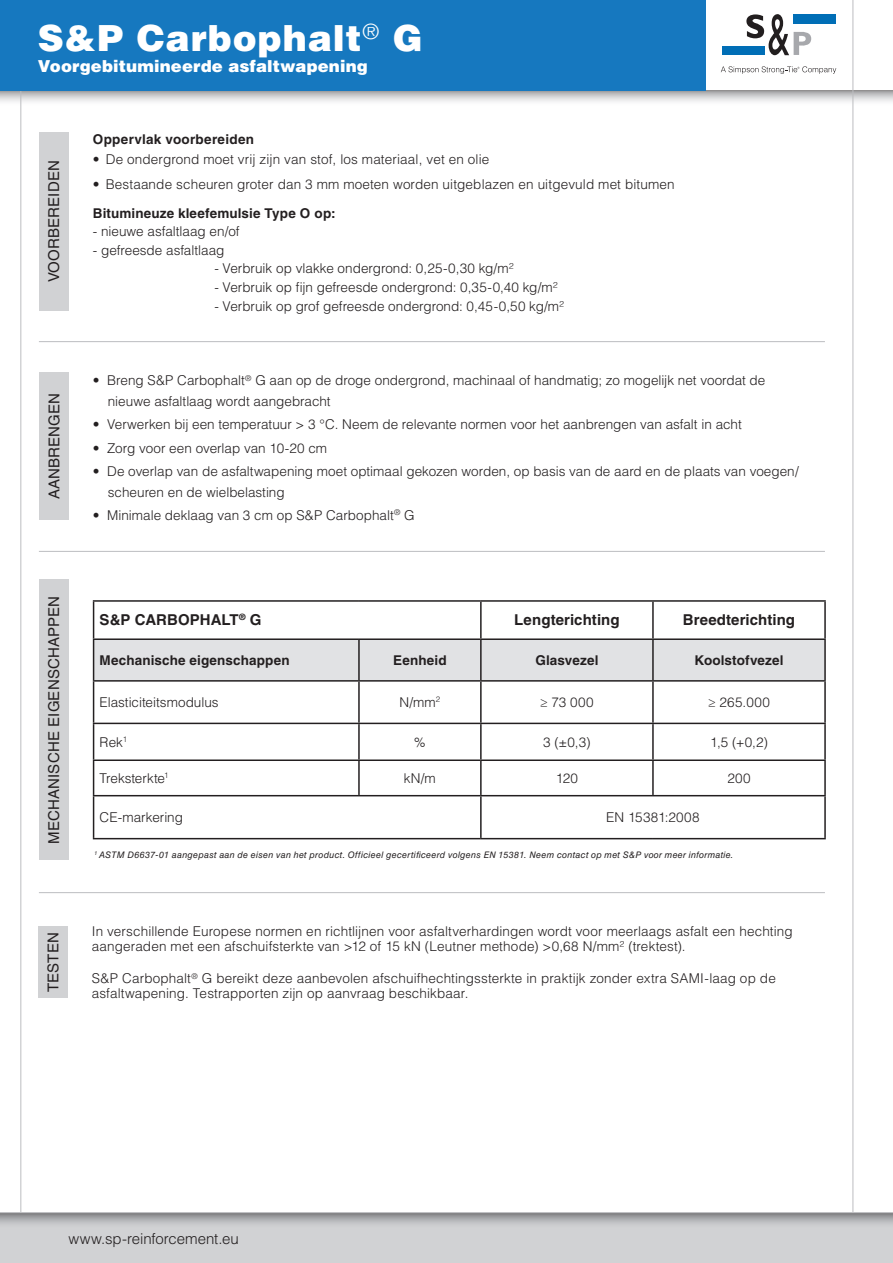
<style>
.page{position:relative;width:893px;height:1263px;background:#fff}
.page>*{position:absolute;margin:0;border:0;box-sizing:border-box;transform-origin:0 0}
.PRODUCT_NAME_sub_pages{font:900 36px "Helvetica LT Std";letter-spacing:.025em;color:#fff}
.PRODUCT_NAME_sub_pages-2{font:900 16.5px "Helvetica LT Std";letter-spacing:.01em;color:#fff}
.t1{font:15px "Helvetica LT Std";letter-spacing:.01em;color:#231f20}
.BULLETS_no_grep{font:700 15px "Helvetica LT Std";letter-spacing:.005em;color:#231f20}
.t2{font:300 15px "Helvetica LT Std";letter-spacing:-.005em;color:#231f20}
.subsection{font:300 13.5px/15px "Helvetica LT Std";letter-spacing:.01em;color:#231f20}
.text{font:300 13.5px/21px "Helvetica LT Std";color:#231f20}
.text_no_grep{font:300 13.5px "Helvetica LT Std";color:#231f20}
.BULLETS_no_grep-2{font:300 13.5px "Helvetica LT Std";letter-spacing:.005em;color:#231f20}
.BULLETS_no_grep-3{font:700 13.5px "Helvetica LT Std";letter-spacing:.01em;color:#231f20}
.text-2{font:700 13.5px "Helvetica LT Std";letter-spacing:.01em;color:#231f20}
.subsection-2{font:700 13.5px "Helvetica LT Std";letter-spacing:.025em;color:#231f20}
.subsection-3{font:italic 9px "Helvetica LT Std";letter-spacing:.03em;color:#231f20}
</style>
<div class="page">
<svg style="left:0;top:90px;width:893px;height:16px"></svg>
<hr style="left:852px;top:0;width:1px;height:1263px;background:#bcbdc0">
<hr style="left:20px;top:0;width:1px;height:1263px;background:#bcbdc0">
<div style="left:0;top:0;width:706px;height:91px;background:#1678bf"></div>
<div style="left:0;top:1212px;width:893px;height:51px;background:#d1d2d4"></div>
<svg style="left:0;top:1213px;width:893px;height:11px"></svg>
<hr style="left:0;top:1212px;width:893px;height:1px;background:#bcbdc0">
<div style="left:722px;top:46px;width:42px;height:9px;background:#006eb6"></div>
<div style="left:793px;top:14px;width:43px;height:9px;background:#006eb6"></div>
<svg style="left:746px;top:14px;width:65px;height:41px"></svg>
<svg style="left:721px;top:66px;width:115px;height:8px"></svg>
<div style="left:39px;top:132px;width:30px;height:179px;background:#d1d2d4"></div>
<div style="left:39px;top:372px;width:30px;height:148px;background:#d1d2d4"></div>
<div style="left:39px;top:580px;width:30px;height:280px;background:#d1d2d4"></div>
<div style="left:94px;top:640px;width:730px;height:40px;background:#e1e2e4"></div>
<hr style="left:93px;top:600px;width:266px;height:2px;background:#231f20">
<hr style="left:93px;top:602px;width:1px;height:36px;background:#231f20">
<hr style="left:359px;top:600px;width:122px;height:2px;background:#231f20">
<hr style="left:481px;top:600px;width:172px;height:2px;background:#231f20">
<hr style="left:480px;top:602px;width:2px;height:36px;background:#231f20">
<hr style="left:653px;top:600px;width:173px;height:2px;background:#231f20">
<hr style="left:652px;top:602px;width:2px;height:36px;background:#231f20">
<hr style="left:824px;top:602px;width:2px;height:36px;background:#231f20">
<hr style="left:93px;top:638px;width:266px;height:2px;background:#231f20">
<hr style="left:93px;top:640px;width:1px;height:40px;background:#231f20">
<hr style="left:359px;top:638px;width:122px;height:2px;background:#231f20">
<hr style="left:358px;top:640px;width:2px;height:40px;background:#231f20">
<hr style="left:481px;top:638px;width:172px;height:2px;background:#231f20">
<hr style="left:480px;top:640px;width:2px;height:40px;background:#231f20">
<hr style="left:653px;top:638px;width:173px;height:2px;background:#231f20">
<hr style="left:652px;top:640px;width:2px;height:40px;background:#231f20">
<hr style="left:824px;top:640px;width:2px;height:40px;background:#231f20">
<hr style="left:93px;top:680px;width:266px;height:2px;background:#231f20">
<hr style="left:93px;top:682px;width:1px;height:41px;background:#231f20">
<hr style="left:359px;top:680px;width:122px;height:2px;background:#231f20">
<hr style="left:358px;top:682px;width:2px;height:41px;background:#231f20">
<hr style="left:481px;top:680px;width:172px;height:2px;background:#231f20">
<hr style="left:480px;top:682px;width:2px;height:41px;background:#231f20">
<hr style="left:653px;top:680px;width:173px;height:2px;background:#231f20">
<hr style="left:652px;top:682px;width:2px;height:41px;background:#231f20">
<hr style="left:824px;top:682px;width:2px;height:41px;background:#231f20">
<hr style="left:93px;top:723px;width:266px;height:1px;background:#231f20">
<hr style="left:93px;top:724px;width:1px;height:35px;background:#231f20">
<hr style="left:359px;top:723px;width:122px;height:1px;background:#231f20">
<hr style="left:358px;top:724px;width:2px;height:35px;background:#231f20">
<hr style="left:481px;top:723px;width:172px;height:1px;background:#231f20">
<hr style="left:480px;top:724px;width:2px;height:35px;background:#231f20">
<hr style="left:653px;top:723px;width:173px;height:1px;background:#231f20">
<hr style="left:652px;top:724px;width:2px;height:35px;background:#231f20">
<hr style="left:824px;top:724px;width:2px;height:35px;background:#231f20">
<hr style="left:93px;top:759px;width:266px;height:2px;background:#231f20">
<hr style="left:93px;top:761px;width:1px;height:34px;background:#231f20">
<hr style="left:359px;top:759px;width:122px;height:2px;background:#231f20">
<hr style="left:358px;top:761px;width:2px;height:34px;background:#231f20">
<hr style="left:481px;top:759px;width:172px;height:2px;background:#231f20">
<hr style="left:480px;top:761px;width:2px;height:34px;background:#231f20">
<hr style="left:653px;top:759px;width:173px;height:2px;background:#231f20">
<hr style="left:652px;top:761px;width:2px;height:34px;background:#231f20">
<hr style="left:824px;top:761px;width:2px;height:34px;background:#231f20">
<hr style="left:93px;top:795px;width:266px;height:1px;background:#231f20">
<hr style="left:93px;top:796px;width:1px;height:42px;background:#231f20">
<hr style="left:359px;top:795px;width:122px;height:1px;background:#231f20">
<hr style="left:481px;top:795px;width:172px;height:1px;background:#231f20">
<hr style="left:480px;top:796px;width:2px;height:42px;background:#231f20">
<hr style="left:653px;top:795px;width:173px;height:1px;background:#231f20">
<hr style="left:824px;top:796px;width:2px;height:42px;background:#231f20">
<hr style="left:93px;top:838px;width:266px;height:1px;background:#231f20">
<hr style="left:359px;top:838px;width:122px;height:1px;background:#231f20">
<hr style="left:481px;top:838px;width:172px;height:1px;background:#231f20">
<hr style="left:653px;top:838px;width:173px;height:1px;background:#231f20">
<hr style="left:39px;top:341px;width:786px;height:1px;background:#bcbdc0">
<hr style="left:39px;top:551px;width:786px;height:1px;background:#bcbdc0">
<div style="left:38px;top:926px;width:30px;height:72px;background:#d1d2d4"></div>
<hr style="left:39px;top:892px;width:786px;height:1px;background:#bcbdc0">
<p class="PRODUCT_NAME_sub_pages" style="left:38px;top:15px;width:386px">S&amp;P Carbophalt<sup>®</sup> G</p>
<p class="PRODUCT_NAME_sub_pages-2" style="left:38px;top:56px;width:331px">Voorgebitumineerde asfaltwapening</p>
<p class="t1" style="left:45px;top:282px;width:123px;rotate:-90deg">VOORBEREIDEN</p>
<p class="t1" style="left:45px;top:499px;width:108px;rotate:-90deg">AANBRENGEN</p>
<p class="t1" style="left:45px;top:844px;width:249px;rotate:-90deg">MECHANISCHE EIGENSCHAPPEN</p>
<p class="subsection-2" style="left:93px;top:131px;width:163px">Oppervlak voorbereiden</p>
<p class="subsection" style="left:93px;top:152px;width:398px">• De ondergrond moet vrij zijn van stof, los materiaal, vet en olie</p>
<p class="subsection" style="left:93px;top:177px;width:583px">• Bestaande scheuren groter dan 3 mm moeten worden uitgeblazen en uitgevuld met bitumen</p>
<p class="text-2" style="left:93px;top:205px;width:244px">Bitumineuze kleefemulsie Type O op:</p>
<p class="text" style="left:93px;top:221px;width:148px">- nieuwe asfaltlaag en/of</p>
<p class="text" style="left:93px;top:239px;width:133px">- gefreesde asfaltlaag</p>
<p class="text_no_grep" style="left:214px;top:260px;width:301px">- Verbruik op vlakke ondergrond: 0,25-0,30 kg/m²</p>
<p class="text_no_grep" style="left:214px;top:279px;width:345px">- Verbruik op fijn gefreesde ondergrond: 0,35-0,40 kg/m²</p>
<p class="text_no_grep" style="left:214px;top:298px;width:351px">- Verbruik op grof gefreesde ondergrond: 0,45-0,50 kg/m²</p>
<p class="text" style="left:108px;top:370px;width:659px;text-indent:-15px">• Breng S&amp;P Carbophalt<sup>®</sup> G aan op de droge ondergrond, machinaal of handmatig; zo mogelijk net voordat de nieuwe asfaltlaag wordt aangebracht</p>
<p class="text" style="left:93px;top:414px;width:650px">• Verwerken bij een temperatuur &gt; 3 °C. Neem de relevante normen voor het aanbrengen van asfalt in acht</p>
<p class="text" style="left:93px;top:437px;width:236px">• Zorg voor een overlap van 10-20 cm</p>
<p class="text" style="left:108px;top:460px;width:692px;text-indent:-15px">• De overlap van de asfaltwapening moet optimaal gekozen worden, op basis van de aard en de plaats van voegen/ scheuren en de wielbelasting</p>
<p class="text" style="left:93px;top:504px;width:323px">• Minimale deklaag van 3 cm op S&amp;P Carbophalt<sup>®</sup> G</p>
<p class="BULLETS_no_grep" style="left:100px;top:611px;width:163px">S&amp;P CARBOPHALT<sup>®</sup> G</p>
<p class="BULLETS_no_grep" style="left:514px;top:611px;width:107px">Lengterichting</p>
<p class="BULLETS_no_grep" style="left:683px;top:611px;width:114px">Breedterichting</p>
<p class="BULLETS_no_grep-3" style="left:100px;top:652px;width:192px">Mechanische eigenschappen</p>
<p class="BULLETS_no_grep-3" style="left:393px;top:652px;width:55px">Eenheid</p>
<p class="BULLETS_no_grep-3" style="left:535px;top:652px;width:65px">Glasvezel</p>
<p class="BULLETS_no_grep-3" style="left:694px;top:652px;width:90px">Koolstofvezel</p>
<p class="BULLETS_no_grep-2" style="left:100px;top:694px;width:121px">Elasticiteitsmodulus</p>
<p class="BULLETS_no_grep-2" style="left:399px;top:694px;width:42px">N/mm<sup>2</sup></p>
<p class="BULLETS_no_grep-2" style="left:540px;top:694px;width:55px">≥ 73 000</p>
<p class="BULLETS_no_grep-2" style="left:708px;top:694px;width:63px">≥ 265.000</p>
<p class="BULLETS_no_grep-2" style="left:100px;top:733px;width:29px">Rek<sup>1</sup></p>
<p class="BULLETS_no_grep-2" style="left:414px;top:733px;width:14px">%</p>
<p class="BULLETS_no_grep-2" style="left:543px;top:733px;width:49px">3 (±0,3)</p>
<p class="BULLETS_no_grep-2" style="left:710px;top:733px;width:59px">1,5 (+0,2)</p>
<p class="subsection" style="left:100px;top:770px;width:70px">Treksterkte<sup>1</sup></p>
<p class="BULLETS_no_grep-2" style="left:404px;top:770px;width:33px">kN/m</p>
<p class="BULLETS_no_grep-2" style="left:556px;top:770px;width:24px">120</p>
<p class="BULLETS_no_grep-2" style="left:727px;top:770px;width:25px">200</p>
<p class="BULLETS_no_grep-2" style="left:100px;top:809px;width:85px">CE-markering</p>
<p class="BULLETS_no_grep-2" style="left:606px;top:809px;width:95px">EN 15381:2008</p>
<p class="subsection-3" style="left:95px;top:849px;width:640px"><sup>1</sup> ASTM D6637-01 aangepast aan de eisen van het product. Officieel gecertificeerd volgens EN 15381. Neem contact op met S&amp;P voor meer informatie.</p>
<p class="t1" style="left:45px;top:992px;width:61px;rotate:-90deg">TESTEN</p>
<p class="subsection" style="left:92px;top:923px;width:702px">In verschillende Europese normen en richtlijnen voor asfaltverhardingen wordt voor meerlaags asfalt een hechting aangeraden met een afschuifsterkte van &gt;12 of 15 kN (Leutner methode) &gt;0,68 N/mm² (trektest).</p>
<p class="subsection" style="left:92px;top:971px;width:685px">S&amp;P Carbophalt<sup>®</sup> G bereikt deze aanbevolen afschuifhechtingssterkte in praktijk zonder extra SAMI-laag op de asfaltwapening. Testrapporten zijn op aanvraag beschikbaar.</p>
<p class="t2" style="left:68px;top:1229px;width:172px">www.sp-reinforcement.eu</p>
</div>
